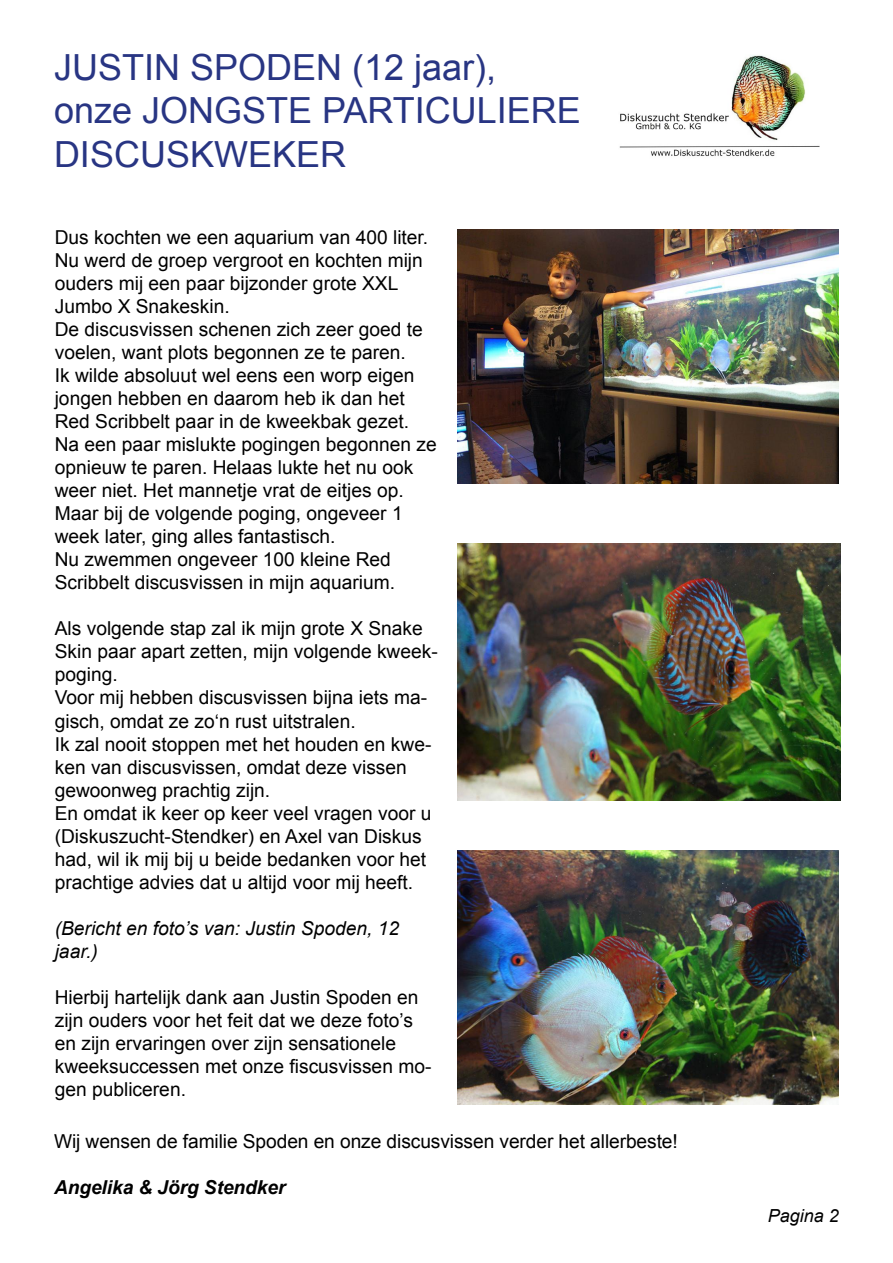
<style>
.page{position:relative;width:893px;height:1263px;background:#fff}
.page>*{position:absolute;margin:0;border:0;box-sizing:border-box;transform-origin:0 0}
.t1{font:36px/43.2px "Arial";color:#283583}
.t2{font:19.2px/23.1px "Arial";color:#000}
.t3{font:italic 19.2px/23.1px "Arial";color:#000}
.t4{font:italic 700 19.2px "Arial";letter-spacing:-.005em;color:#000}
.t5{font:italic 18px "Arial";color:#000}
</style>
<div class="page">
<img style="left:619px;top:55px;width:201px;height:102px">
<img style="left:457px;top:543px;width:383px;height:257px">
<img style="left:457px;top:230px;width:382px;height:253px">
<img style="left:457px;top:850px;width:382px;height:254px">
<h1 class="t1" style="left:54px;top:46px;width:528px">JUSTIN SPODEN (12 jaar), onze JONGSTE PARTICULIERE<br>DISCUSKWEKER</h1>
<p class="t2" style="left:55px;top:225px;width:384px">Dus kochten we een aquarium van 400 liter.<br>Nu werd de groep vergroot en kochten mijn ouders mij een paar bijzonder grote XXL Jumbo X Snakeskin.<br>De discusvissen schenen zich zeer goed te voelen, want plots begonnen ze te paren.<br>Ik wilde absoluut wel eens een worp eigen jongen hebben en daarom heb ik dan het Red Scribbelt paar in de kweekbak gezet.<br>Na een paar mislukte pogingen begonnen ze opnieuw te paren. Helaas lukte het nu ook weer niet. Het mannetje vrat de eitjes op.<br>Maar bij de volgende poging, ongeveer 1 week later, ging alles fantastisch.<br>Nu zwemmen ongeveer 100 kleine Red Scribbelt discusvissen in mijn aquarium.</p>
<p class="t2" style="left:55px;top:617px;width:385px">Als volgende stap zal ik mijn grote X Snake Skin paar apart zetten, mijn volgende kweek&shy;poging.<br>Voor mij hebben discusvissen bijna iets ma&shy;gisch, omdat ze zo‘n rust uitstralen.<br>Ik zal nooit stoppen met het houden en kwe&shy;ken van discusvissen, omdat deze vissen gewoonweg prachtig zijn.<br>En omdat ik keer op keer veel vragen voor u (Diskuszucht-Stendker) en Axel van Diskus had, wil ik mij bij u beide bedanken voor het prachtige advies dat u altijd voor mij heeft.</p>
<p class="t3" style="left:55px;top:917px;width:346px">(Bericht en foto’s van: Justin Spoden, 12 jaar.)</p>
<p class="t2" style="left:55px;top:986px;width:378px">Hierbij hartelijk dank aan Justin Spoden en zijn ouders voor het feit dat we deze foto’s en zijn ervaringen over zijn sensationele kweeksuccessen met onze fiscusvissen mo&shy;gen publiceren.</p>
<p class="t2" style="left:54px;top:1130px;width:625px">Wij wensen de familie Spoden en onze discusvissen verder het allerbeste!</p>
<p class="t4" style="left:54px;top:1175px;width:233px">Angelika &amp; Jörg Stendker</p>
<p class="t5" style="left:768px;top:1204px;width:73px">Pagina 2</p>
</div>
